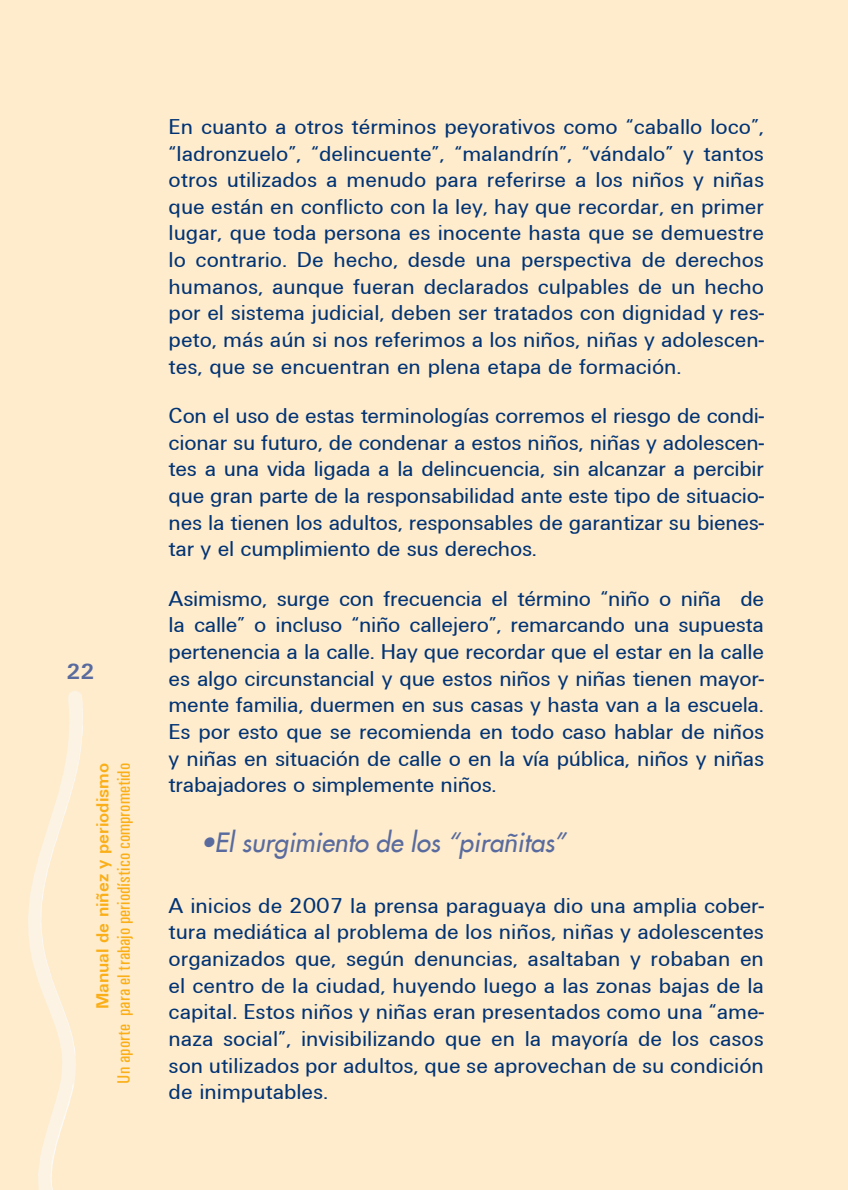
<style>
.page{position:relative;width:848px;height:1190px;background:#fff}
.page>*{position:absolute;margin:0;border:0;box-sizing:border-box;transform-origin:0 0}
.t1{font:italic 26px "Futura";color:#596b9e}
.t2{font:22.2px/26.6px "Univers DTC";letter-spacing:-.005em;color:#013374;text-align:justify}
.t3{font:700 22px "Univers";color:#596b9e}
.t4{font:500 condensed 18px "Univers";color:#faaf18}
.t5{font:18px "Univers Bold DTC";color:#faaf18}
</style>
<div class="page">
<div style="left:0;top:0;width:848px;height:1189px;background:#feeccd"></div>
<img style="left:41px;top:691px;width:42px;height:315px">
<p class="t3" style="left:66px;top:657px;width:14px">22</p>
<p class="t5" style="left:92px;top:1009px;width:248px;rotate:-90deg">Manual de niñez y periodismo</p>
<p class="t4" style="left:113px;top:1083px;width:322px;rotate:-90deg">Un aporte para el trabajo periodístico comprometido</p>
<p class="t2" style="left:169px;top:113px;width:597px">En cuanto a otros términos peyorativos como “caballo loco”, “ladronzuelo”, “delincuente”, “malandrín”, “vándalo” y tantos otros utilizados a menudo para referirse a los niños y niñas que están en conflicto con la ley, hay que recordar, en primer lugar, que toda persona es inocente hasta que se demuestre lo contrario. De hecho, desde una perspectiva de derechos humanos, aunque fueran declarados culpables de un hecho por el sistema judicial, deben ser tratados con dignidad y res&shy;peto, más aún si nos referimos a los niños, niñas y adolescen&shy;tes, que se encuentran en plena etapa de formación.</p>
<p class="t2" style="left:169px;top:402px;width:597px">Con el uso de estas terminologías corremos el riesgo de condi&shy;cionar su futuro, de condenar a estos niños, niñas y adolescen&shy;tes a una vida ligada a la delincuencia, sin alcanzar a percibir que gran parte de la responsabilidad ante este tipo de situacio&shy;nes la tienen los adultos, responsables de garantizar su bienes&shy;tar y el cumplimiento de sus derechos.</p>
<p class="t2" style="left:169px;top:585px;width:597px">Asimismo, surge con frecuencia el término “niño o niña de la calle” o incluso “niño callejero”, remarcando una supuesta pertenencia a la calle. Hay que recordar que el estar en la calle es algo circunstancial y que estos niños y niñas tienen mayor&shy;mente familia, duermen en sus casas y hasta van a la escuela.<br>Es por esto que se recomienda en todo caso hablar de niños y niñas en situación de calle o en la vía pública, niños y niñas trabajadores o simplemente niños.</p>
<p class="t1" style="left:201px;top:825px;width:367px">•El surgimiento de los “pirañitas”</p>
<p class="t2" style="left:169px;top:891px;width:597px">A inicios de 2007 la prensa paraguaya dio una amplia cober&shy;tura mediática al problema de los niños, niñas y adolescentes organizados que, según denuncias, asaltaban y robaban en el centro de la ciudad, huyendo luego a las zonas bajas de la capital. Estos niños y niñas eran presentados como una “ame&shy;naza social”, invisibilizando que en la mayoría de los casos son utilizados por adultos, que se aprovechan de su condición de inimputables.</p>
</div>
